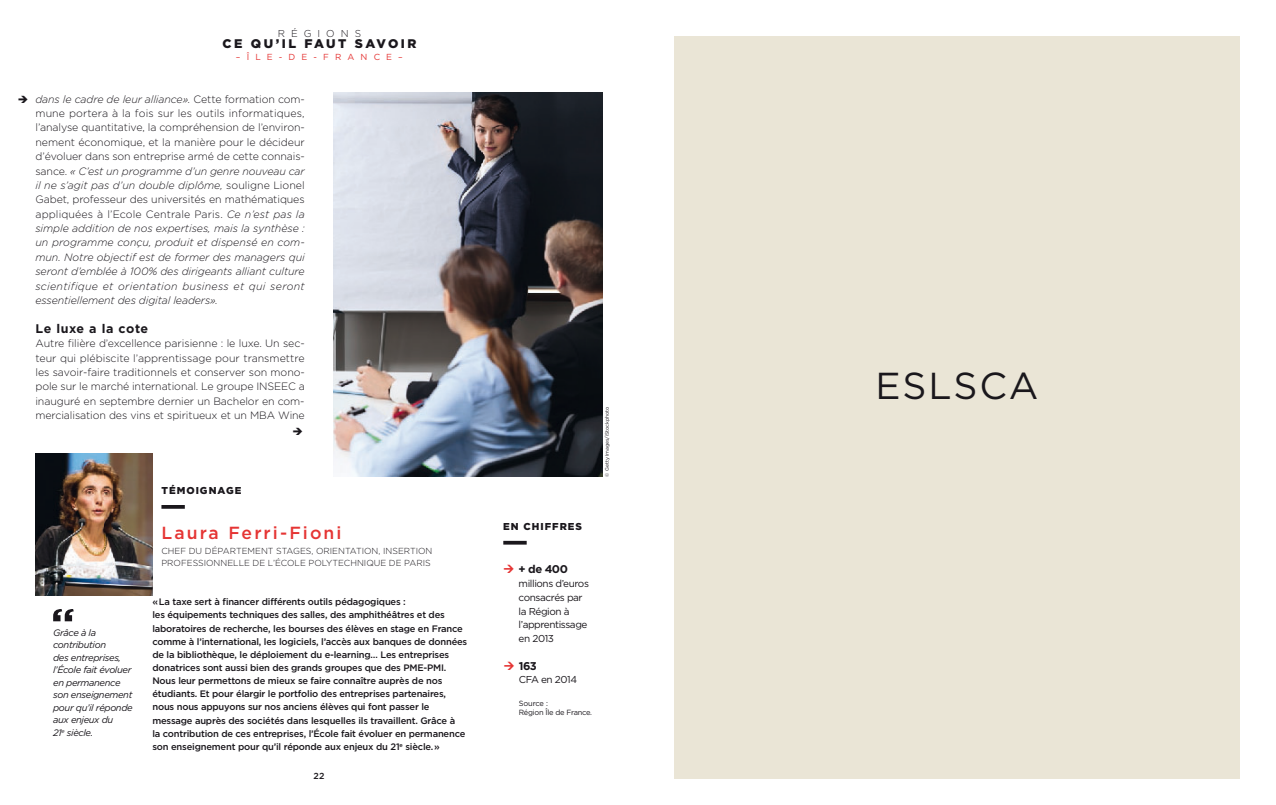
<style>
.page{position:relative;width:1276px;height:805px;background:#fff}
.page>*{position:absolute;margin:0;border:0;box-sizing:border-box;transform-origin:0 0}
.t1{font:37.5px "Gotham";letter-spacing:.05em;color:#1a171c}
.t2{font:500 17.5px "Gotham";letter-spacing:.12em;color:#e53534}
.t3{font:900 12.5px "Gotham";letter-spacing:.2em;color:#1a171c}
.t4{font:700 12.5px "Gotham";letter-spacing:.045em;color:#1a171c}
.t5{font:700 11.25px "Gotham";letter-spacing:-.04em;color:#1a171c}
.t6{font:italic 300 10.62px/14.4px "Gotham";letter-spacing:-.01em;color:#1a171c;text-align:justify}
.t7{font:300 10.62px/14.4px "Gotham";letter-spacing:-.01em;color:#1a171c;text-align:justify}
.t8{font:10px/13.8px "Gotham";letter-spacing:-.04em;color:#1a171c}
.t9{font:900 10px "Gotham";letter-spacing:.1em;color:#1a171c}
.t10{font:300 10px "Gotham";letter-spacing:.6em;color:#1a171c}
.t11{font:500 9.38px/13.1px "Gotham";letter-spacing:-.02em;color:#1a171c}
.t12{font:italic 9.38px/12.5px "Gotham";letter-spacing:-.035em;color:#1a171c}
.t13{font:300 8.75px/12.5px "Gotham";color:#1a171c}
.t14{font:8.75px "Gotham";letter-spacing:.7em;color:#e53534}
.t15{font:500 8.75px "Gotham";color:#1a171c}
.t16{font:7.5px/8.8px "Gotham";letter-spacing:-.03em;color:#1a171c}
.t17{font:5px "Gotham";letter-spacing:-.01em;color:#1a171c}
.s1{font-style:normal}
</style>
<div class="page">
<img style="left:35px;top:453px;width:117px;height:142px">
<hr style="left:161px;top:505px;width:24px;height:3px;background:#1a171c">
<svg style="left:53px;top:609px;width:21px;height:12px"></svg>
<svg style="left:503px;top:540px;width:24px;height:4px"></svg>
<img style="left:333px;top:92px;width:269px;height:384px">
<div style="left:674px;top:36px;width:566px;height:742px;background:#eae5d6"></div>
<p class="t10" style="left:278px;top:28px;width:85px">RÉGIONS</p>
<h3 class="t3" style="left:222px;top:36px;width:196px">CE QU’IL FAUT SAVOIR</h3>
<p class="t14" style="left:236px;top:52px;width:168px">–ÎLE-DE-FRANCE–</p>
<p class="t6" style="left:35px;top:92px;width:271px">dans le cadre de leur alliance». <span class="s1">Cette formation com&shy;mune portera à la fois sur les outils informatiques, l’analyse quantitative, la compréhension de l’environ&shy;nement économique, et la manière pour le décideur d’évoluer dans son entreprise armé de cette connais&shy;sance.</span> « C’est un programme d’un genre nouveau car il ne s’agit pas d’un double diplôme, <span class="s1">souligne Lionel Gabet, professeur des universités en mathématiques appliquées à l’Ecole Centrale Paris.</span> Ce n’est pas la simple addition de nos expertises, mais la synthèse : un programme conçu, produit et dispensé en com&shy;mun. Notre objectif est de former des managers qui seront d’emblée à 100% des dirigeants alliant culture scientifique et orientation business et qui seront essentiellement des digital leaders».</p>
<h3 class="t4" style="left:35px;top:321px;width:114px">Le luxe a la cote</h3>
<p class="t7" style="left:35px;top:336px;width:271px">Autre filière d’excellence parisienne : le luxe. Un sec&shy;teur qui plébiscite l’apprentissage pour transmettre les savoir-faire traditionnels et conserver son mono&shy;pole sur le marché international. Le groupe INSEEC a inauguré en septembre dernier un Bachelor en com&shy;mercialisation des vins et spiritueux et un MBA Wine</p>
<p class="t12" style="left:53px;top:625px;width:81px">Grâce à la contribution<br>des entreprises, l’École fait évoluer en permanence son enseignement pour qu’il réponde aux enjeux du<br>21<sup>e</sup> siècle.</p>
<p class="t9" style="left:161px;top:484px;width:81px">TÉMOIGNAGE</p>
<h2 class="t2" style="left:161px;top:522px;width:182px">Laura Ferri-Fioni</h2>
<p class="t13" style="left:161px;top:544px;width:273px">CHEF DU DÉPARTEMENT STAGES, ORIENTATION, INSERTION<br>PROFESSIONNELLE DE L’ÉCOLE POLYTECHNIQUE DE PARIS</p>
<p class="t11" style="left:152px;top:595px;width:316px">« La taxe sert à financer différents outils pédagogiques :<br>les équipements techniques des salles, des amphithéâtres et des laboratoires de recherche, les bourses des élèves en stage en France comme à l’international, les logiciels, l’accès aux banques de données de la bibliothèque, le déploiement du e-learning… Les entreprises donatrices sont aussi bien des grands groupes que des PME-PMI.<br>Nous leur permettons de mieux se faire connaître auprès de nos étudiants. Et pour élargir le portfolio des entreprises partenaires, nous nous appuyons sur nos anciens élèves qui font passer le message auprès des sociétés dans lesquelles ils travaillent. Grâce à<br>la contribution de ces entreprises, l’École fait évoluer en permanence son enseignement pour qu’il réponde aux enjeux du 21<sup>e</sup> siècle. »</p>
<p class="t15" style="left:314px;top:770px;width:12px">22</p>
<p class="t17" style="left:604px;top:476px;width:72px;rotate:-90deg">© Getty Images/iStockphoto</p>
<p class="t9" style="left:503px;top:520px;width:80px">EN CHIFFRES</p>
<p class="t5" style="left:518px;top:562px;width:51px">+ de 400</p>
<p class="t8" style="left:518px;top:576px;width:72px">millions d’euros consacrés par la Région à l’apprentissage en 2013</p>
<p class="t5" style="left:519px;top:659px;width:20px">163</p>
<p class="t8" style="left:519px;top:672px;width:60px">CFA en 2014</p>
<p class="t16" style="left:519px;top:698px;width:75px">Source :<br>Région Île de France.</p>
<h1 class="t1" style="left:875px;top:365px;width:165px">ESLSCA</h1>
</div>
